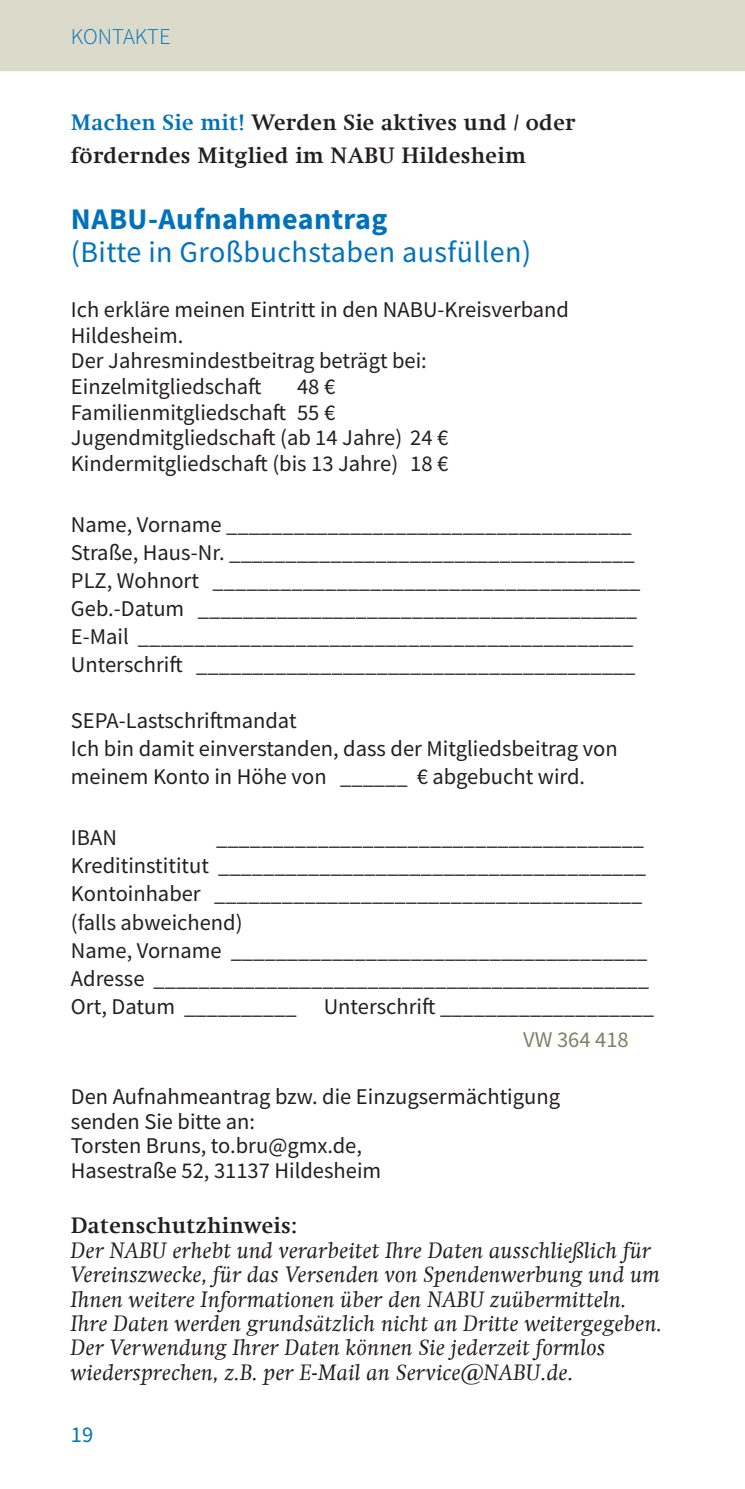
<style>
.page{position:relative;width:745px;height:1489px;background:#fff}
.page>*{position:absolute;margin:0;border:0;box-sizing:border-box;transform-origin:0 0}
.t1{font:30px "Source Sans Pro";letter-spacing:.015em;color:#0072bc}
.t2{font:700 30px "Source Sans Pro";letter-spacing:.015em;color:#0072bc}
.t3{font:22.5px/28px "Source Sans Pro";color:#231f20}
.t4{font:italic 22.5px/24.5px "Swift Com";letter-spacing:.015em;color:#231f20}
.t5{font:700 22.5px/33.2px "Swift Com";letter-spacing:.015em;color:#231f20}
.t6{font:22.5px "Source Sans Pro";color:#827f64}
.t7{font:300 22.5px "Source Sans Pro";color:#0072bc}
.t8{font:22.5px "Source Sans Pro";color:#0072bc}
.s1{color:#0072bc}
</style>
<div class="page">
<div style="left:0;top:0;width:744px;height:71px;background:#dcdbcb"></div>
<p class="t7" style="left:71px;top:23px;width:101px">KONTAKTE</p>
<p class="t5" style="left:71px;top:106px;width:506px"><span class="s1">Machen Sie mit!</span> Werden Sie aktives und / oder förderndes Mitglied im NABU Hildesheim</p>
<h1 class="t2" style="left:71px;top:208px;width:318px">NABU-Aufnahmeantrag</h1>
<h1 class="t1" style="left:71px;top:241px;width:461px">(Bitte in Großbuchstaben ausfüllen)</h1>
<p class="t3" style="left:71px;top:299px;width:499px;line-height:25.5px">Ich erkläre meinen Eintritt in den NABU-Kreisverband<br>Hildesheim.<br>Der Jahresmindestbeitrag beträgt bei:<br>Einzelmitgliedschaft</p>
<p class="t3" style="left:71px;top:376px;width:378px;line-height:25.5px;text-indent:226px">48 €<br>Familienmitgliedschaft 55 €<br>Jugendmitgliedschaft (ab 14 Jahre) 24 €<br>Kindermitgliedschaft (bis 13 Jahre) 18 €</p>
<p class="t3" style="left:71px;top:512px;width:570px">Name, Vorname ____________________________________ Straße, Haus-Nr. ____________________________________ PLZ, Wohnort ______________________________________ Geb.-Datum _______________________________________ E-Mail ____________________________________________ Unterschrift _______________________________________</p>
<p class="t3" style="left:71px;top:708px;width:548px">SEPA-Lastschriftmandat<br>Ich bin damit einverstanden, dass der Mitgliedsbeitrag von meinem Konto in Höhe von ______ € abgebucht wird.</p>
<p class="t3" style="left:71px;top:826px;width:47px">IBAN</p>
<p class="t3" style="left:71px;top:826px;width:584px;text-indent:145px">______________________________________ Kreditinstititut ______________________________________ Kontoinhaber ______________________________________ (falls abweichend)<br>Name, Vorname _____________________________________ Adresse ____________________________________________ Ort, Datum __________ Unterschrift ___________________</p>
<p class="t6" style="left:523px;top:1030px;width:107px">VW 364 418</p>
<p class="t3" style="left:71px;top:1086px;width:490px;line-height:24.5px">Den Aufnahmeantrag bzw. die Einzugsermächtigung senden Sie bitte an:<br>Torsten Bruns, to.bru@gmx.de,<br>Hasestraße 52, 31137 Hildesheim</p>
<p class="t5" style="left:71px;top:1209px;width:228px">Datenschutzhinweis:</p>
<p class="t4" style="left:71px;top:1238px;width:592px">Der NABU erhebt und verarbeitet Ihre Daten ausschließlich für Vereinszwecke, für das Versenden von Spendenwerbung und um Ihnen weitere Informationen über den NABU zuübermitteln.<br>Ihre Daten werden grundsätzlich nicht an Dritte weitergegeben.<br>Der Verwendung Ihrer Daten können Sie jederzeit formlos wiedersprechen, z.B. per E-Mail an Service@NABU.de.</p>
<p class="t8" style="left:71px;top:1425px;width:24px">19</p>
</div>
